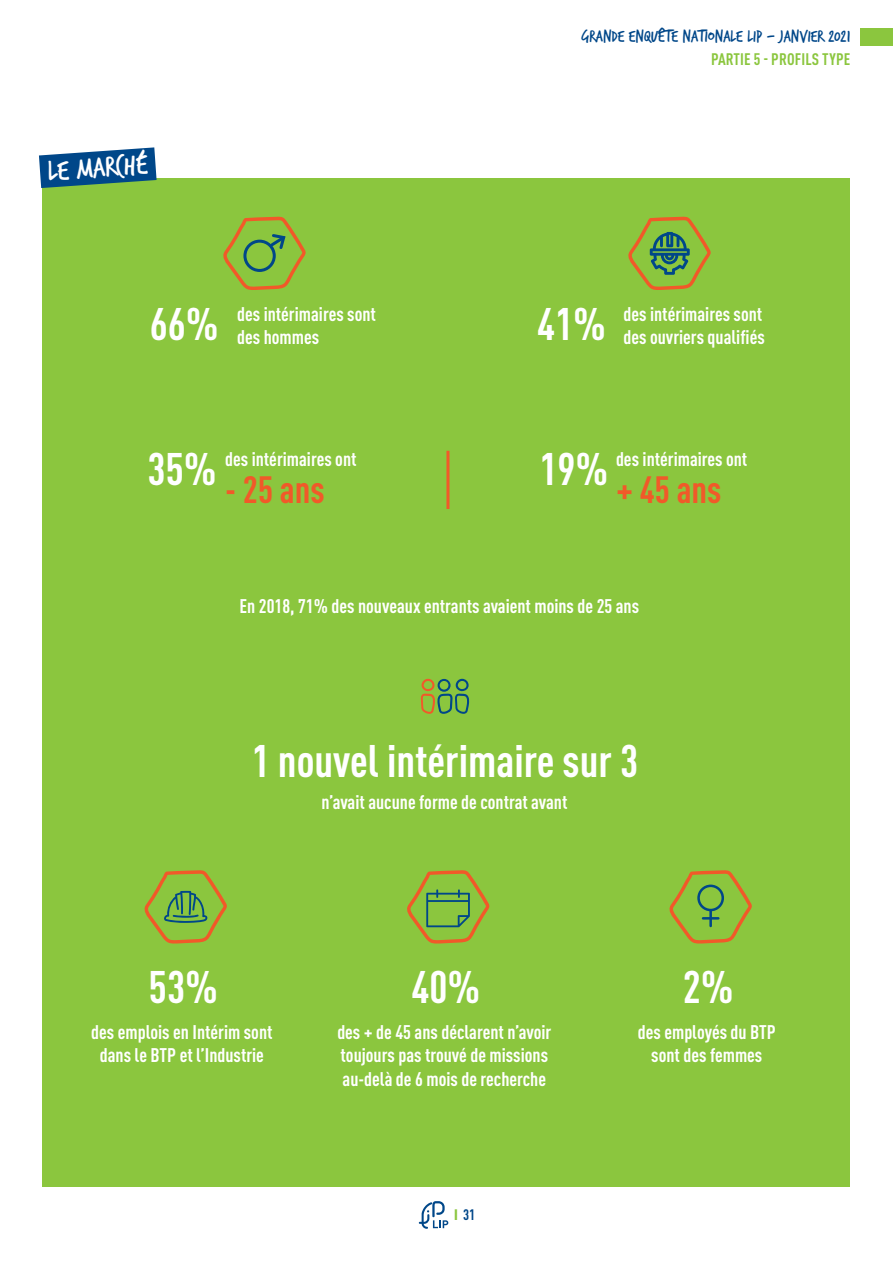
<style>
.page{position:relative;width:893px;height:1263px;background:#fff}
.page>*{position:absolute;margin:0;border:0;box-sizing:border-box;transform-origin:0 0}
.t1{font:700 condensed 45px "DIN Pro";color:#fff}
.t2{font:700 condensed 37.5px "DIN Pro";color:#f15929}
.t3{font:30.6px "Trash Hand";color:#fff}
.t4{font:700 condensed 19.5px/23.4px "DIN Pro";color:#fff}
.t5{font:18px "Trash Hand";color:#004789}
.t6{font:700 condensed 16.5px "DIN Pro";letter-spacing:.01em;color:#8bc63e}
.t7{font:700 condensed 15px "DIN Pro";color:#004789}
.s1{font-weight:900;color:#8bc63e}
</style>
<div class="page">
<svg style="left:419px;top:1201px;width:29px;height:28px"></svg>
<div style="left:860px;top:28px;width:33px;height:17px;background:#8bc63e"></div>
<div style="left:43px;top:178px;width:807px;height:1008px;background:#8bc63e"></div>
<svg style="left:39px;top:147px;width:118px;height:41px"></svg>
<hr style="left:446px;top:451px;width:3px;height:58px;background:#f15929">
<svg style="left:144px;top:870px;width:83px;height:73px"></svg>
<svg style="left:421px;top:679px;width:48px;height:35px"></svg>
<svg style="left:407px;top:870px;width:82px;height:73px"></svg>
<svg style="left:669px;top:870px;width:83px;height:73px"></svg>
<svg style="left:223px;top:217px;width:83px;height:73px"></svg>
<svg style="left:628px;top:217px;width:83px;height:73px"></svg>
<p class="t3" style="left:47px;top:156px;width:101px;rotate:-4deg">LE MARCHÉ</p>
<p class="t1" style="left:150px;top:290px;width:71px">66%</p>
<p class="t4" style="left:237px;top:300px;width:140px">des intérimaires sont des hommes</p>
<p class="t5" style="left:582px;top:28px;width:270px">GRANDE ENQUÊTE NATIONALE LIP - JANVIER 2021</p>
<p class="t6" style="left:711px;top:47px;width:141px">PARTIE 5 - PROFILS TYPE</p>
<p class="t1" style="left:537px;top:290px;width:71px">41%</p>
<p class="t4" style="left:623px;top:300px;width:143px">des intérimaires sont des ouvriers qualifiés</p>
<p class="t4" style="left:225px;top:445px;width:133px">des intérimaires ont</p>
<p class="t2" style="left:225px;top:461px;width:101px">- 25 ans</p>
<p class="t1" style="left:148px;top:435px;width:71px">35%</p>
<p class="t1" style="left:540px;top:435px;width:71px">19%</p>
<p class="t4" style="left:616px;top:445px;width:133px">des intérimaires ont</p>
<p class="t2" style="left:616px;top:461px;width:107px">+ 45 ans</p>
<p class="t4" style="left:240px;top:592px;width:401px">En 2018, 71% des nouveaux entrants avaient moins de 25 ans</p>
<p class="t1" style="left:252px;top:727px;width:388px">1 nouvel intérimaire sur 3</p>
<p class="t4" style="left:321px;top:789px;width:248px">n’avait aucune forme de contrat avant</p>
<p class="t1" style="left:149px;top:953px;width:71px">53%</p>
<p class="t1" style="left:411px;top:953px;width:71px">40%</p>
<p class="t1" style="left:683px;top:953px;width:52px">2%</p>
<p class="t4" style="left:638px;top:1018px;width:139px;text-align:center">des employés du BTP sont des femmes</p>
<p class="t4" style="left:91px;top:1018px;width:183px">des emplois en Intérim sont</p>
<p class="t4" style="left:100px;top:1042px;width:166px">dans le BTP et l’Industrie</p>
<p class="t4" style="left:337px;top:1018px;width:216px">des + de 45 ans déclarent n’avoir</p>
<p class="t4" style="left:341px;top:1042px;width:209px">toujours pas trouvé de missions</p>
<p class="t4" style="left:343px;top:1065px;width:205px">au-delà de 6 mois de recherche</p>
<p class="t7" style="left:454px;top:1204px;width:23px"><span class="s1">I</span> 31</p>
</div>
